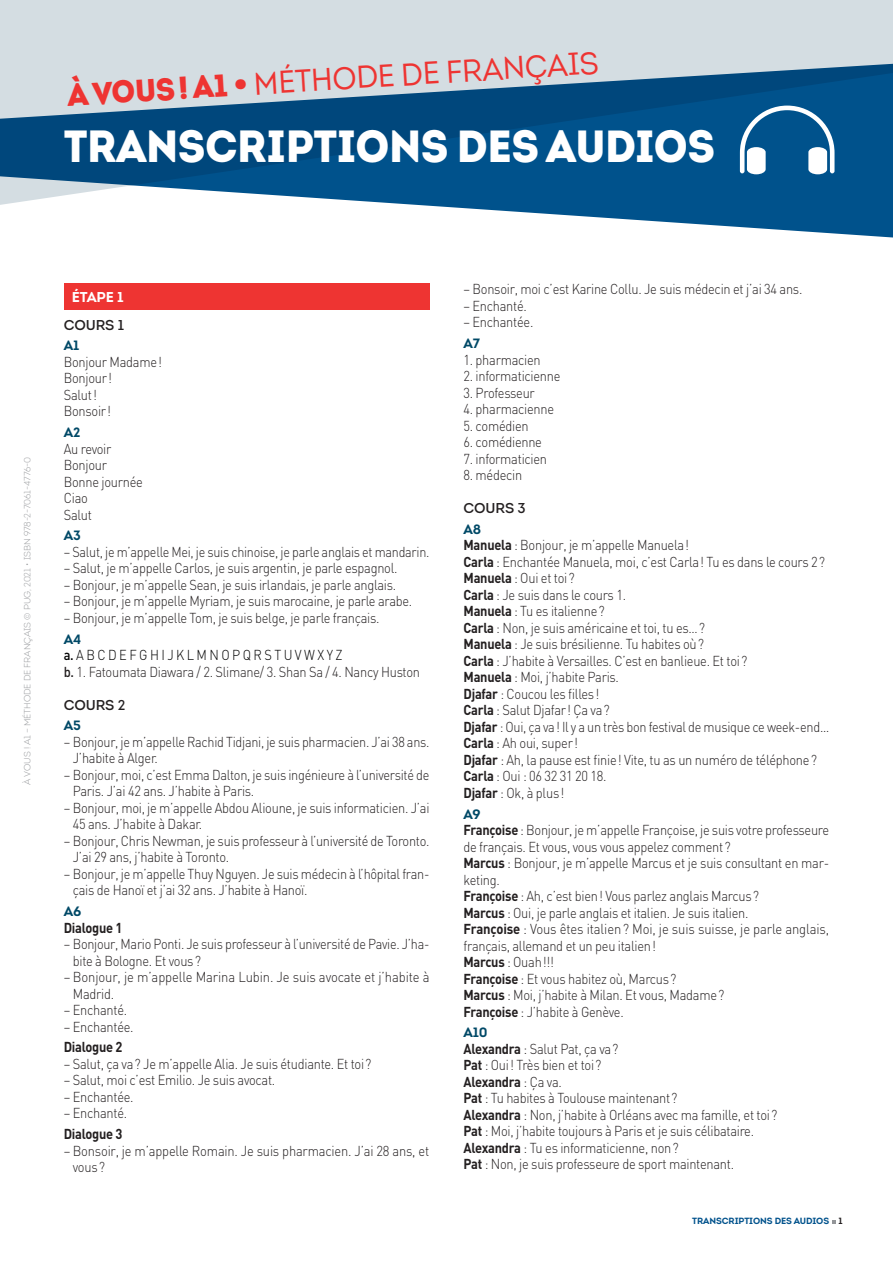
<style>
.page{position:relative;width:893px;height:1263px;background:#fff}
.page>*{position:absolute;margin:0;border:0;box-sizing:border-box;transform-origin:0 0}
.t1{font:900 45px "Intro";letter-spacing:-.01em;color:#fff;scale:.95 1}
.t2{font:31.5px "Intro";color:#ee3432;scale:.95 1}
.t3{font:300 14.25px/16.5px "DIN";letter-spacing:-.02em;color:#231f20;scale:.9 1}
.t4{font:300 14.25px/16.5px "DIN";letter-spacing:-.02em;color:#231f20;scale:.89 1}
.t5{font:300 14.25px/16.5px "DIN";letter-spacing:-.02em;color:#231f20;scale:.91 1}
.t6{font:300 14.25px "DIN";letter-spacing:-.02em;color:#231f20;scale:.88 1}
.t7{font:700 14.25px "DIN";letter-spacing:-.02em;color:#231f20;scale:.9 1}
.t8{font:14.25px "Intro";letter-spacing:-.01em;color:#231f20}
.t9{font:700 14.25px "Intro";letter-spacing:-.01em;color:#fff}
.t10{font:700 13.5px "Intro";letter-spacing:-.01em;color:#004967}
.t11{font:300 9px "Intro";letter-spacing:-.01em;color:#939598}
.t12{font:700 9px "Intro";letter-spacing:-.01em;color:#00528c}
.s1{font-weight:900}
.s2{font-weight:500;color:#000}
.s3{color:#000}
.s4{font-weight:500}
.s5{font-weight:700}
.s6{color:#231f20}
</style>
<div class="page">
<div style="left:64px;top:283px;width:365px;height:26px;background:#ee3432"></div>
<svg style="left:463px;top:208px;width:430px;height:29px"></svg>
<svg style="left:0;top:0;width:893px;height:208px;background:#6a95b3"></svg>
<svg style="left:740px;top:106px;width:94px;height:68px"></svg>
<h2 class="t2" style="left:66px;top:73px;width:562px;rotate:-3deg"><span class="s1">À VOUS! A1 •</span> MÉTHODE DE FRANÇAIS</h2>
<h1 class="t1" style="left:64px;top:117px;width:687px">TRANSCRIPTIONS DES AUDIOS</h1>
<p class="t11" style="left:22px;top:785px;width:329px;rotate:-90deg">À VOUS ! A1 – MÉTHODE DE FRANÇAIS © PUG, 2021 • ISBN 978-2-7061-4776-0</p>
<p class="t9" style="left:72px;top:288px;width:53px">ÉTAPE 1</p>
<p class="t8" style="left:64px;top:316px;width:62px">COURS 1</p>
<p class="t10" style="left:64px;top:337px;width:17px">A1</p>
<p class="t3" style="left:64px;top:353px;width:111px">Bonjour Madame!<br>Bonjour!<br>Salut!<br>Bonsoir!</p>
<p class="t10" style="left:64px;top:424px;width:18px">A2</p>
<p class="t3" style="left:64px;top:440px;width:89px">Au revoir<br>Bonjour<br>Bonne journée<br>Ciao<br>Salut</p>
<p class="t10" style="left:64px;top:527px;width:19px">A3</p>
<p class="t6" style="left:64px;top:543px;width:417px">– Salut, je m’appelle Mei, je suis chinoise, je parle anglais et mandarin.</p>
<p class="t3" style="left:64px;top:560px;width:372px">– Salut, je m’appelle Carlos, je suis argentin, je parle espagnol.</p>
<p class="t3" style="left:64px;top:576px;width:371px">– Bonjour, je m’appelle Sean, je suis irlandais, je parle anglais.</p>
<p class="t3" style="left:64px;top:593px;width:389px">– Bonjour, je m’appelle Myriam, je suis marocaine, je parle arabe.</p>
<p class="t3" style="left:64px;top:609px;width:352px">– Bonjour, je m’appelle Tom, je suis belge, je parle français.</p>
<p class="t10" style="left:64px;top:630px;width:19px">A4</p>
<p class="t3" style="left:64px;top:647px;width:397px"><span class="s2">a.</span> <span class="s3">A B C D E F G H I J K L M N O P Q R S T U V W X Y Z<br></span><span class="s4">b.</span> 1. Fatoumata Diawara / 2. Slimane/ 3. Shan Sa / 4. Nancy Huston</p>
<p class="t8" style="left:64px;top:696px;width:63px">COURS 2</p>
<p class="t10" style="left:64px;top:717px;width:19px">A5</p>
<p class="t4" style="left:73px;top:733px;width:402px;text-indent:-9px">– Bonjour, je m’appelle Rachid Tidjani, je suis pharmacien. J’ai 38 ans.<br>J’habite à Alger.</p>
<p class="t4" style="left:73px;top:766px;width:402px;text-indent:-9px">– Bonjour, moi, c’est Emma Dalton, je suis ingénieure à l’université de<br>Paris. J’ai 42 ans. J’habite à Paris.</p>
<p class="t3" style="left:73px;top:799px;width:398px;text-indent:-9px">– Bonjour, moi, je m’appelle Abdou Alioune, je suis informaticien. J’ai<br>45 ans. J’habite à Dakar.</p>
<p class="t4" style="left:73px;top:832px;width:402px;text-indent:-9px">– Bonjour, Chris Newman, je suis professeur à l’université de Toronto.<br>J’ai 29 ans, j’habite à Toronto.</p>
<p class="t4" style="left:73px;top:865px;width:402px;text-indent:-9px">– Bonjour, je m’appelle Thuy Nguyen. Je suis médecin à l’hôpital fran&shy;çais de Hanoï et j’ai 32 ans. J’habite à Hanoï.</p>
<p class="t10" style="left:64px;top:903px;width:19px">A6</p>
<p class="t7" style="left:64px;top:918px;width:67px">Dialogue 1</p>
<p class="t4" style="left:73px;top:936px;width:402px;text-indent:-9px">– Bonjour, Mario Ponti. Je suis professeur à l’université de Pavie. J’ha&shy;bite à Bologne. Et vous?</p>
<p class="t5" style="left:73px;top:969px;width:393px;text-indent:-9px">– Bonjour, je m’appelle Marina Lubin. Je suis avocate et j’habite à<br>Madrid.</p>
<p class="t3" style="left:64px;top:1002px;width:72px">– Enchanté.</p>
<p class="t3" style="left:64px;top:1018px;width:79px">– Enchantée.</p>
<p class="t7" style="left:64px;top:1038px;width:67px">Dialogue 2</p>
<p class="t3" style="left:64px;top:1055px;width:343px">– Salut, ça va? Je m’appelle Alia. Je suis étudiante. Et toi?</p>
<p class="t3" style="left:64px;top:1072px;width:237px">– Salut, moi c’est Emilio. Je suis avocat.</p>
<p class="t3" style="left:64px;top:1088px;width:79px">– Enchantée.</p>
<p class="t3" style="left:64px;top:1105px;width:72px">– Enchanté.</p>
<p class="t7" style="left:64px;top:1125px;width:67px">Dialogue 3</p>
<p class="t5" style="left:73px;top:1142px;width:393px;text-indent:-9px">– Bonsoir, je m’appelle Romain. Je suis pharmacien. J’ai 28 ans, et vous?</p>
<p class="t3" style="left:463px;top:281px;width:378px">– Bonsoir, moi c’est Karine Collu. Je suis médecin et j’ai 34 ans.</p>
<p class="t3" style="left:463px;top:297px;width:72px">– Enchanté.</p>
<p class="t3" style="left:463px;top:314px;width:79px">– Enchantée.</p>
<p class="t10" style="left:463px;top:335px;width:18px">A7</p>
<p class="t3" style="left:463px;top:351px;width:87px">1. pharmacien</p>
<p class="t3" style="left:463px;top:367px;width:109px">2. informaticienne</p>
<p class="t3" style="left:463px;top:384px;width:81px">3. Professeur</p>
<p class="t3" style="left:463px;top:400px;width:102px">4. pharmacienne</p>
<p class="t3" style="left:463px;top:417px;width:74px">5. comédien</p>
<p class="t3" style="left:463px;top:433px;width:89px">6. comédienne</p>
<p class="t3" style="left:463px;top:450px;width:94px">7. informaticien</p>
<p class="t3" style="left:463px;top:466px;width:67px">8. médecin</p>
<p class="t8" style="left:463px;top:499px;width:64px">COURS 3</p>
<p class="t10" style="left:463px;top:520px;width:19px">A8</p>
<p class="t3" style="left:463px;top:537px;width:408px"><span class="s5">Manuela</span> : Bonjour, je m’appelle Manuela!<br><span class="s5">Carla</span> : Enchantée Manuela, moi, c’est Carla! Tu es dans le cours 2?<br><span class="s5">Manuela</span> : Oui et toi?<br><span class="s5">Carla</span> : Je suis dans le cours 1.<br><span class="s5">Manuela</span> : Tu es italienne?<br><span class="s5">Carla</span> : Non, je suis américaine et toi, tu es…?<br><span class="s5">Manuela</span> : Je suis brésilienne. Tu habites où?<br><span class="s5">Carla</span> : J’habite à Versailles. C’est en banlieue. Et toi?<br><span class="s5">Manuela</span> : Moi, j’habite Paris.<br><span class="s5">Djafar</span> : Coucou les filles!<br><span class="s5">Carla</span> : Salut Djafar! Ça va?<br><span class="s5">Djafar</span> : Oui, ça va! Il y a un très bon festival de musique ce week-end… <span class="s5">Carla</span> : Ah oui, super!<br><span class="s5">Djafar</span> : Ah, la pause est finie! Vite, tu as un numéro de téléphone?<br><span class="s5">Carla</span> : Oui : 06 32 31 20 18.<br><span class="s5">Djafar</span> : Ok, à plus!</p>
<p class="t10" style="left:463px;top:805px;width:19px">A9</p>
<p class="t3" style="left:463px;top:821px;width:408px"><span class="s5">Françoise</span> : Bonjour, je m’appelle Françoise, je suis votre professeure de français. Et vous, vous vous appelez comment?<br><span class="s5">Marcus</span> : Bonjour, je m’appelle Marcus et je suis consultant en mar&shy;keting.<br><span class="s5">Françoise</span> : Ah, c’est bien! Vous parlez anglais Marcus?<br><span class="s5">Marcus</span> : Oui, je parle anglais et italien. Je suis italien.<br><span class="s5">Françoise</span> : Vous êtes italien? Moi, je suis suisse, je parle anglais, français, allemand et un peu italien!<br><span class="s5">Marcus</span> : Ouah!!!<br><span class="s5">Françoise</span> : Et vous habitez où, Marcus?<br><span class="s5">Marcus</span> : Moi, j’habite à Milan. Et vous, Madame?<br><span class="s5">Françoise</span> : J’habite à Genève.</p>
<p class="t10" style="left:463px;top:1024px;width:26px">A10</p>
<p class="t3" style="left:463px;top:1040px;width:350px"><span class="s5">Alexandra</span> : Salut Pat, ça va?<br><span class="s5">Pat</span> : Oui! Très bien et toi?<br><span class="s5">Alexandra</span> : Ça va.<br><span class="s5">Pat</span> : Tu habites à Toulouse maintenant?<br><span class="s5">Alexandra</span> : Non, j’habite à Orléans avec ma famille, et toi?<br><span class="s5">Pat</span> : Moi, j’habite toujours à Paris et je suis célibataire.<br><span class="s5">Alexandra</span> : Tu es informaticienne, non?<br><span class="s5">Pat</span> : Non, je suis professeure de sport maintenant.</p>
<p class="t12" style="left:692px;top:1215px;width:152px">TRANSCRIPTIONS DES AUDIOS <span class="s6">1</span></p>
</div>
